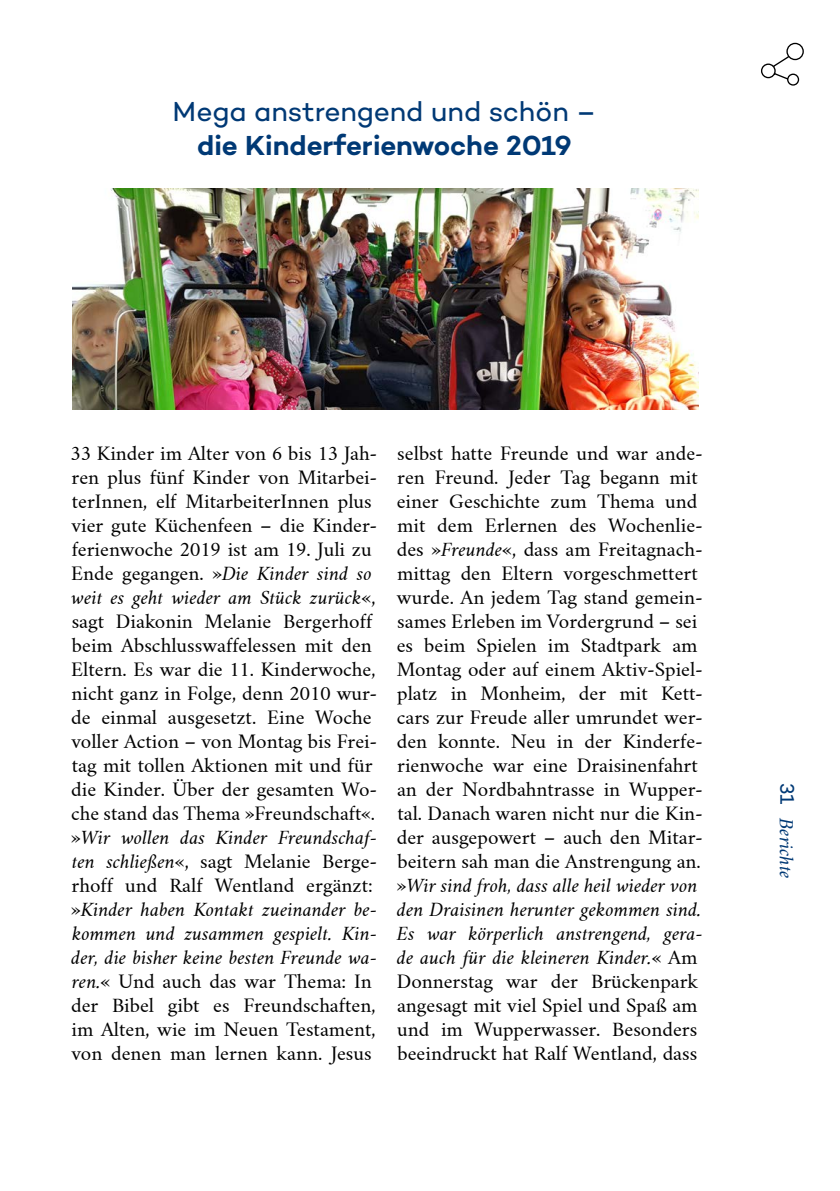
<style>
.page{position:relative;width:840px;height:1191px;background:#fff}
.page>*{position:absolute;margin:0;border:0;box-sizing:border-box;transform-origin:0 0}
.t1{font:28px "Campton";color:#003975}
.t2{font:600 28px "Campton";color:#003975}
.t3{font:18px/24px "Crimson Text";color:#000}
.t4{font:italic 18px "Crimson Text";color:#003975}
.s1{font-style:italic}
.s2{font-family:"Campton";font-style:normal;font-size:20px}
</style>
<div class="page">
<svg style="left:761px;top:42px;width:43px;height:44px"></svg>
<img style="left:72px;top:189px;width:625px;height:221px">
<h1 class="t1" style="left:172px;top:94px;width:425px">Mega anstrengend und schön –</h1>
<h1 class="t2" style="left:197px;top:127px;width:376px">die Kinderferienwoche 2019</h1>
<p class="t3" style="left:70px;top:441px;width:308px">33 Kinder im Alter von 6 bis 13 Jah&shy;ren plus fünf Kinder von Mitarbei&shy;terInnen, elf MitarbeiterInnen plus vier gute Küchenfeen – die Kinder&shy;ferienwoche 2019 ist am 19. Juli zu Ende gegangen. »<span class="s1">Die Kinder sind so weit es geht wieder am Stück zurück</span>«, sagt Diakonin Melanie Bergerhoff beim Abschlusswaffelessen mit den Eltern. Es war die 11. Kinderwoche, nicht ganz in Folge, denn 2010 wur&shy;de einmal ausgesetzt. Eine Woche voller Action – von Montag bis Frei&shy;tag mit tollen Aktionen mit und für die Kinder. Über der gesamten Wo&shy;che stand das Thema »Freundschaft«. »<span class="s1">Wir wollen das Kinder Freundschaf&shy;ten schließen</span>«, sagt Melanie Berge&shy;rhoff und Ralf Wentland ergänzt: »<span class="s1">Kinder haben Kontakt zueinander be&shy;kommen und zusammen gespielt. Kin&shy;der, die bisher keine besten Freunde wa&shy;ren.</span>« Und auch das war Thema: In der Bibel gibt es Freundschaften, im Alten, wie im Neuen Testament, von denen man lernen kann. Jesus</p>
<p class="t3" style="left:396px;top:441px;width:308px">selbst hatte Freunde und war ande&shy;ren Freund. Jeder Tag begann mit einer Geschichte zum Thema und mit dem Erlernen des Wochenlie&shy;des »<span class="s1">Freunde</span>«, dass am Freitagnach&shy;mittag den Eltern vorgeschmettert wurde. An jedem Tag stand gemein&shy;sames Erleben im Vordergrund – sei es beim Spielen im Stadtpark am Montag oder auf einem Aktiv-Spiel&shy;platz in Monheim, der mit Kett&shy;cars zur Freude aller umrundet wer&shy;den konnte. Neu in der Kinderfe&shy;rienwoche war eine Draisinenfahrt an der Nordbahntrasse in Wupper&shy;tal. Danach waren nicht nur die Kin&shy;der ausgepowert – auch den Mitar&shy;beitern sah man die Anstrengung an. »<span class="s1">Wir sind froh, dass alle heil wieder von den Draisinen herunter gekommen sind.<br>Es war körperlich anstrengend, gera&shy;de auch für die kleineren Kinder.</span>« Am Donnerstag war der Brückenpark angesagt mit viel Spiel und Spaß am und im Wupperwasser. Besonders beeindruckt hat Ralf Wentland, dass</p>
<p class="t4" style="left:796px;top:782px;width:97px;rotate:90deg"><span class="s2">31</span> Berichte</p>
</div>
